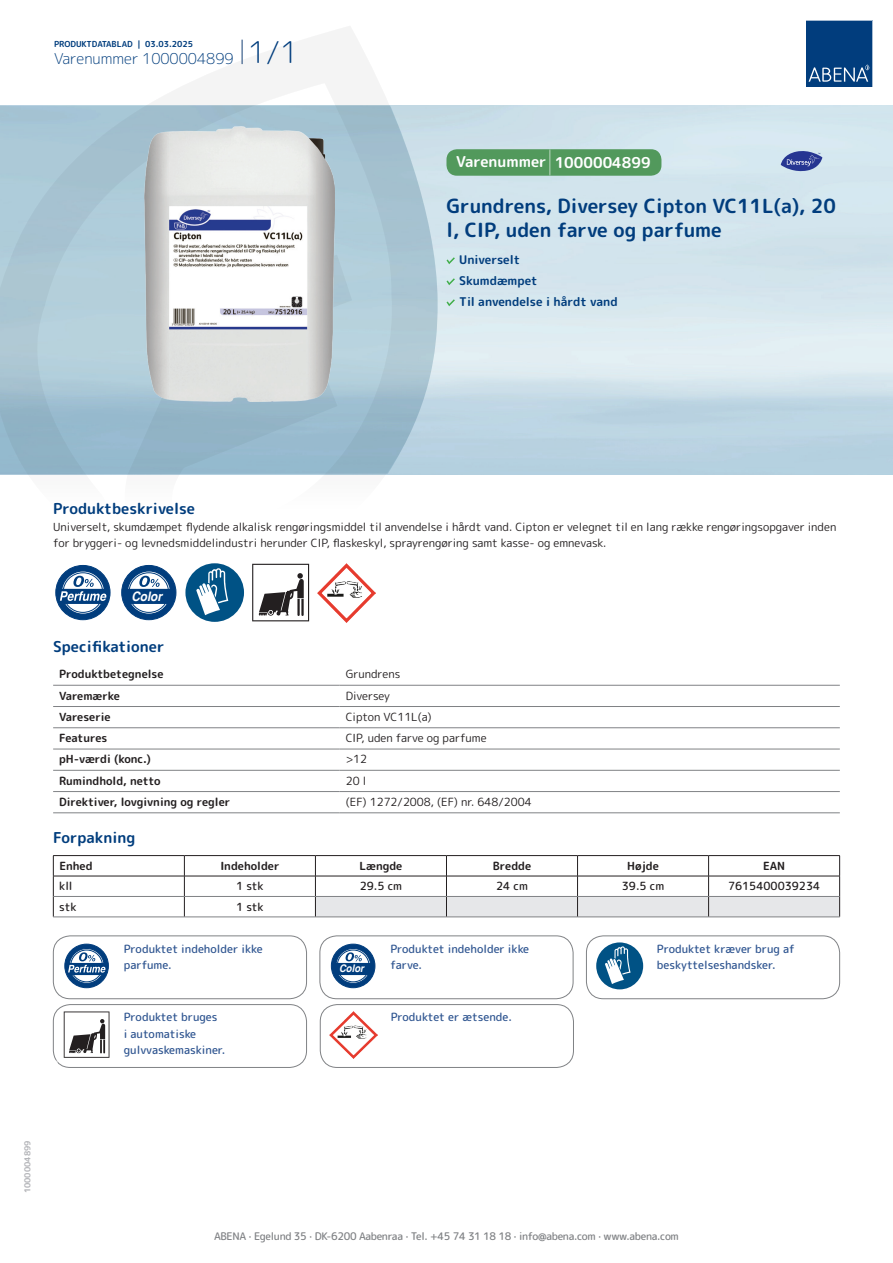
<style>
.page{position:relative;width:893px;height:1263px;background:#fff}
.page>*{position:absolute;margin:0;border:0;box-sizing:border-box;transform-origin:0 0}
.t1{font:700 19.5px/24px "Rounded Mplus 1 c";color:#013d7d}
.t2{font:700 15px "Rounded Mplus 1 c";color:#013d7d}
.t3{font:300 15px "Rounded Mplus 1 c";color:#013d7d}
.t4{font:700 15px "Rounded Mplus 1 c";color:#fff}
.t5{font:italic 700 13.05px "Helvetica";letter-spacing:-.005em;color:#fff;scale:.9 1}
.t6{font:700 12px/21px "Rounded Mplus 1 c";color:#013d7d}
.t7{font:11.25px/16.5px "Rounded Mplus 1 c";color:#231f20}
.t8{font:500 11.25px/16.5px "Rounded Mplus 1 c";color:#305691}
.t9{font:700 11.25px "Rounded Mplus 1 c";color:#231f20}
.t10{font:500 11.25px "Rounded Mplus 1 c";color:#231f20}
.t11{font:500 10.5px "Rounded Mplus 1 c";letter-spacing:-.03em;color:#808285}
.t12{font:italic 700 10.5px "Helvetica";letter-spacing:-.005em;color:#fff;scale:.9 1}
.t13{font:700 10.5px "Rounded Mplus 1 c";color:#fff}
.t14{font:700 8.25px "Rounded Mplus 1 c";color:#013d7d}
.t15{font:700 8.25px "Rounded Mplus 1 c";color:#b2b3b7}
.s1{font-size:30px}
.s2{font-size:25.5px}
</style>
<div class="page">
<svg style="left:0;top:26px;width:439px;height:586px"></svg>
<svg style="left:0;top:106px;width:438px;height:368px;background:#a6c4d3"></svg>
<svg style="left:242px;top:40px;width:1px;height:24px"></svg>
<svg style="left:806px;top:20px;width:67px;height:67px;background:#144b86"></svg>
<img style="left:144px;top:127px;width:190px;height:275px">
<div style="left:56px;top:565px;width:54px;height:55px;background:#013d7d;border-radius:50%"></div>
<div style="left:55px;top:565px;width:55px;height:55px;border:1px solid #013d7d;border-radius:50%"></div>
<svg style="left:61px;top:571px;width:44px;height:43px"></svg>
<div style="left:61px;top:570px;width:44px;height:45px;border:1px solid #013d7d;border-radius:50%"></div>
<div style="left:63px;top:573px;width:40px;height:39px;border:1px solid #013d7d;border-radius:50%"></div>
<svg style="left:58px;top:576px;width:49px;height:28px"></svg>
<div style="left:122px;top:565px;width:54px;height:55px;background:#013d7d;border-radius:50%"></div>
<div style="left:121px;top:565px;width:55px;height:55px;border:1px solid #013d7d;border-radius:50%"></div>
<svg style="left:127px;top:571px;width:44px;height:43px"></svg>
<div style="left:127px;top:570px;width:44px;height:45px;border:1px solid #013d7d;border-radius:50%"></div>
<div style="left:129px;top:573px;width:40px;height:39px;border:1px solid #013d7d;border-radius:50%"></div>
<svg style="left:124px;top:576px;width:48px;height:28px"></svg>
<div style="left:185px;top:563px;width:59px;height:59px;background:#005285;border-radius:50%"></div>
<svg style="left:196px;top:568px;width:32px;height:47px"></svg>
<svg style="left:252px;top:564px;width:57px;height:57px"></svg>
<img style="left:317px;top:563px;width:59px;height:59px">
<hr style="left:53px;top:685px;width:287px;height:1px;background:#808285">
<hr style="left:340px;top:685px;width:500px;height:1px;background:#808285">
<hr style="left:53px;top:706px;width:287px;height:1px;background:#808285">
<hr style="left:340px;top:706px;width:500px;height:1px;background:#808285">
<hr style="left:53px;top:727px;width:287px;height:1px;background:#808285">
<hr style="left:340px;top:727px;width:500px;height:1px;background:#808285">
<hr style="left:53px;top:749px;width:287px;height:1px;background:#808285">
<hr style="left:340px;top:749px;width:500px;height:1px;background:#808285">
<hr style="left:53px;top:770px;width:287px;height:1px;background:#808285">
<hr style="left:340px;top:770px;width:500px;height:1px;background:#808285">
<hr style="left:53px;top:791px;width:287px;height:1px;background:#808285">
<hr style="left:340px;top:791px;width:500px;height:1px;background:#808285">
<hr style="left:53px;top:812px;width:287px;height:1px;background:#808285">
<hr style="left:340px;top:812px;width:500px;height:1px;background:#808285">
<hr style="left:53px;top:855px;width:131px;height:1px;background:#231f20">
<hr style="left:184px;top:855px;width:131px;height:1px;background:#231f20">
<hr style="left:315px;top:855px;width:131px;height:1px;background:#231f20">
<hr style="left:446px;top:855px;width:131px;height:1px;background:#231f20">
<hr style="left:577px;top:855px;width:132px;height:1px;background:#231f20">
<hr style="left:709px;top:855px;width:131px;height:1px;background:#231f20">
<hr style="left:53px;top:876px;width:131px;height:1px;background:#231f20">
<hr style="left:184px;top:876px;width:131px;height:1px;background:#231f20">
<svg style="left:53px;top:856px;width:1px;height:61px"></svg>
<svg style="left:184px;top:856px;width:1px;height:61px"></svg>
<svg style="left:315px;top:856px;width:525px;height:61px"></svg>
<hr style="left:54px;top:896px;width:130px;height:1px;background:#808285">
<hr style="left:184px;top:896px;width:131px;height:1px;background:#808285">
<hr style="left:315px;top:896px;width:131px;height:1px;background:#808285">
<hr style="left:446px;top:896px;width:131px;height:1px;background:#808285">
<hr style="left:577px;top:896px;width:132px;height:1px;background:#808285">
<hr style="left:709px;top:896px;width:130px;height:1px;background:#808285">
<hr style="left:53px;top:917px;width:131px;height:1px;background:#808285">
<hr style="left:184px;top:917px;width:131px;height:1px;background:#808285">
<hr style="left:315px;top:917px;width:131px;height:1px;background:#808285">
<hr style="left:446px;top:917px;width:131px;height:1px;background:#808285">
<hr style="left:577px;top:917px;width:132px;height:1px;background:#808285">
<hr style="left:709px;top:917px;width:131px;height:1px;background:#808285">
<div style="left:65px;top:944px;width:43px;height:44px;background:#013d7d;border-radius:50%"></div>
<div style="left:65px;top:944px;width:44px;height:44px;border:1px solid #013d7d;border-radius:50%"></div>
<svg style="left:69px;top:948px;width:35px;height:35px"></svg>
<div style="left:69px;top:948px;width:36px;height:36px;border:1px solid #013d7d;border-radius:50%"></div>
<div style="left:71px;top:950px;width:32px;height:32px;border:1px solid #013d7d;border-radius:50%"></div>
<svg style="left:66px;top:952px;width:40px;height:23px"></svg>
<div style="left:53px;top:936px;width:254px;height:63px;border:1px solid #808285;border-radius:17px"></div>
<div style="left:331px;top:944px;width:44px;height:44px;background:#013d7d;border-radius:50%"></div>
<div style="left:331px;top:944px;width:44px;height:44px;border:1px solid #013d7d;border-radius:50%"></div>
<svg style="left:336px;top:948px;width:35px;height:35px"></svg>
<div style="left:335px;top:948px;width:36px;height:36px;border:1px solid #013d7d;border-radius:50%"></div>
<div style="left:337px;top:950px;width:32px;height:32px;border:1px solid #013d7d;border-radius:50%"></div>
<svg style="left:333px;top:952px;width:39px;height:23px"></svg>
<div style="left:320px;top:936px;width:253px;height:63px;border:1px solid #808285;border-radius:17px"></div>
<div style="left:596px;top:942px;width:47px;height:47px;background:#005285;border-radius:50%"></div>
<svg style="left:605px;top:946px;width:26px;height:38px"></svg>
<div style="left:586px;top:936px;width:254px;height:63px;border:1px solid #808285;border-radius:17px"></div>
<svg style="left:64px;top:1011px;width:45px;height:47px"></svg>
<div style="left:53px;top:1004px;width:254px;height:64px;border:1px solid #808285;border-radius:17px"></div>
<img style="left:330px;top:1011px;width:47px;height:47px">
<div style="left:320px;top:1004px;width:254px;height:64px;border:1px solid #808285;border-radius:17px"></div>
<svg style="left:446px;top:257px;width:9px;height:7px"></svg>
<svg style="left:446px;top:278px;width:9px;height:7px"></svg>
<svg style="left:446px;top:299px;width:9px;height:7px"></svg>
<div style="left:446px;top:149px;width:215px;height:27px;background:#52995c;border-radius:10px"></div>
<svg style="left:781px;top:151px;width:41px;height:20px"></svg>
<p class="t14" style="left:54px;top:38px;width:141px">PRODUKTDATABLAD | 03.03.2025</p>
<h2 class="t3" style="left:54px;top:48px;width:246px">Varenummer 1000004899 <span class="s1">1/1</span></h2>
<h2 class="t4" style="left:456px;top:152px;width:196px">Varenummer <span class="s2">|</span> 1000004899</h2>
<h1 class="t1" style="left:446px;top:194px;width:391px">Grundrens, Diversey Cipton VC11L(a), 20 l, CIP, uden farve og parfume</h1>
<p class="t6" style="left:459px;top:249px;width:160px">Universelt<br>Skumdæmpet<br>Til anvendelse i hårdt vand</p>
<h2 class="t2" style="left:53px;top:498px;width:143px">Produktbeskrivelse</h2>
<p class="t7" style="left:53px;top:518px;width:785px">Universelt, skumdæmpet flydende alkalisk rengøringsmiddel til anvendelse i hårdt vand. Cipton er velegnet til en lang række rengøringsopgaver inden for bryggeri- og levnedsmiddelindustri herunder CIP, flaskeskyl, sprayrengøring samt kasse- og emnevask.</p>
<p class="t5" style="left:131px;top:585px;width:36px">Color</p>
<h2 class="t2" style="left:53px;top:635px;width:113px">Specifikationer</h2>
<p class="t9" style="left:59px;top:666px;width:106px">Produktbetegnelse</p>
<p class="t7" style="left:346px;top:666px;width:56px">Grundrens</p>
<p class="t9" style="left:59px;top:688px;width:62px">Varemærke</p>
<p class="t7" style="left:346px;top:687px;width:46px">Diversey</p>
<p class="t9" style="left:59px;top:709px;width:53px">Vareserie</p>
<p class="t7" style="left:346px;top:708px;width:87px">Cipton VC11L(a)</p>
<p class="t9" style="left:59px;top:730px;width:50px">Features</p>
<p class="t7" style="left:346px;top:730px;width:142px">CIP, uden farve og parfume</p>
<p class="t9" style="left:59px;top:751px;width:93px">pH-værdi (konc.)</p>
<p class="t7" style="left:346px;top:751px;width:23px">&gt;12</p>
<p class="t9" style="left:59px;top:773px;width:103px">Rumindhold, netto</p>
<p class="t7" style="left:346px;top:772px;width:22px">20 l</p>
<p class="t9" style="left:59px;top:794px;width:173px">Direktiver, lovgivning og regler</p>
<p class="t7" style="left:346px;top:794px;width:188px">(EF) 1272/2008, (EF) nr. 648/2004</p>
<h2 class="t2" style="left:53px;top:827px;width:84px">Forpakning</h2>
<p class="t9" style="left:59px;top:858px;width:35px">Enhed</p>
<p class="t9" style="left:220px;top:858px;width:61px">Indeholder</p>
<p class="t9" style="left:359px;top:858px;width:44px">Længde</p>
<p class="t9" style="left:493px;top:858px;width:40px">Bredde</p>
<p class="t9" style="left:627px;top:858px;width:33px">Højde</p>
<p class="t9" style="left:763px;top:858px;width:24px">EAN</p>
<p class="t10" style="left:59px;top:878px;width:15px">kll</p>
<p class="t10" style="left:236px;top:878px;width:29px">1 stk</p>
<p class="t10" style="left:360px;top:878px;width:44px">29.5 cm</p>
<p class="t10" style="left:496px;top:878px;width:33px">24 cm</p>
<p class="t10" style="left:622px;top:878px;width:44px">39.5 cm</p>
<p class="t10" style="left:728px;top:878px;width:94px">7615400039234</p>
<p class="t10" style="left:59px;top:899px;width:19px">stk</p>
<p class="t10" style="left:236px;top:899px;width:29px">1 stk</p>
<p class="t8" style="left:124px;top:940px;width:140px">Produktet indeholder ikke parfume.</p>
<p class="t8" style="left:390px;top:940px;width:140px">Produktet indeholder ikke</p>
<p class="t8" style="left:657px;top:940px;width:139px">Produktet kræver brug af beskyttelseshandsker.</p>
<p class="t12" style="left:339px;top:960px;width:29px">Color</p>
<p class="t8" style="left:390px;top:957px;width:33px">farve.</p>
<p class="t13" style="left:53px;top:1056px;width:7px">*</p>
<p class="t8" style="left:124px;top:1009px;width:103px">Produktet bruges<br>i automatiske gulvvaskemaskiner.</p>
<p class="t8" style="left:391px;top:1009px;width:123px">Produktet er ætsende.</p>
<p class="t15" style="left:22px;top:1193px;width:54px;rotate:-90deg">1000004899</p>
<p class="t11" style="left:214px;top:1229px;width:466px">ABENA · Egelund 35 · DK-6200 Aabenraa · Tel. +45 74 31 18 18 · info@abena.com · www.abena.com</p>
</div>
